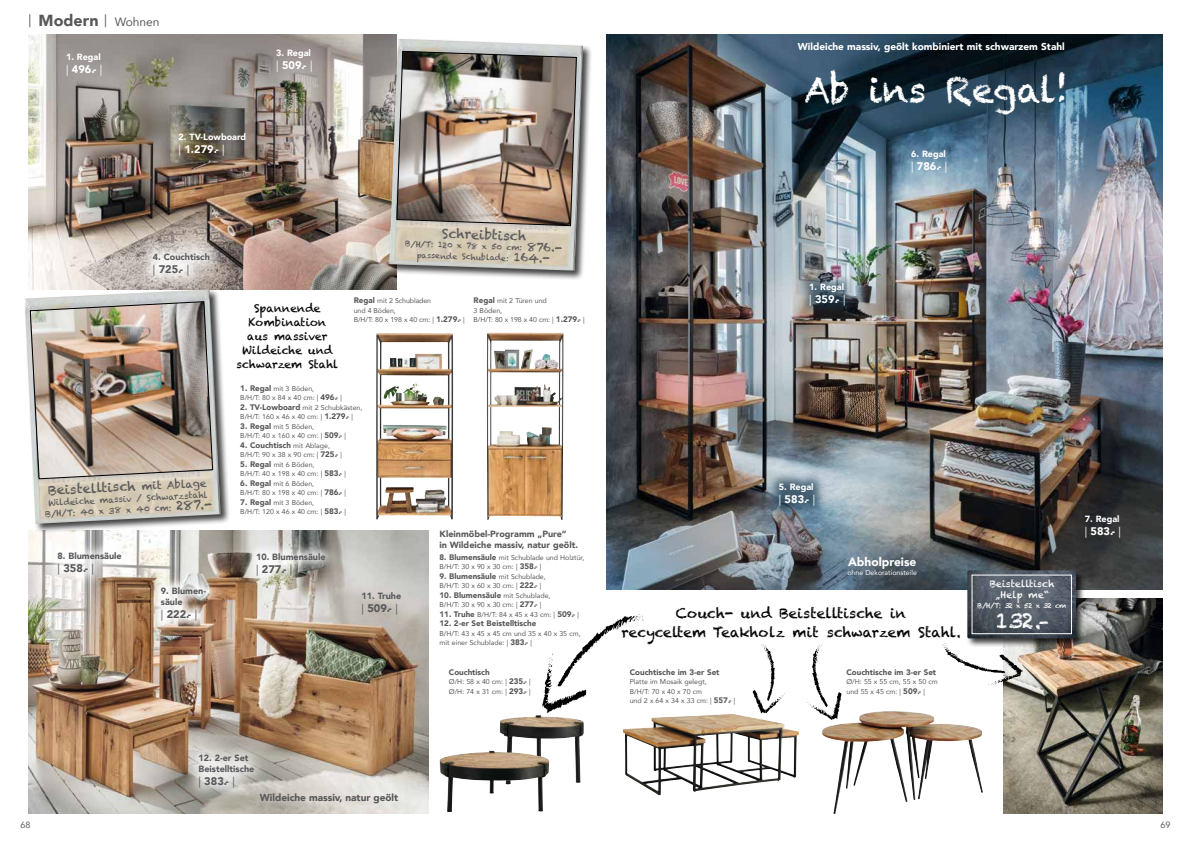
<style>
.page{position:relative;width:1191px;height:842px;background:#fff}
.page>*{position:absolute;margin:0;border:0;box-sizing:border-box;transform-origin:0 0}
.t1{font:35px "Chalkduster";color:#fff}
.t2{font:21.4px "Chalkduster";color:#fff}
.t3{font:900 16px "Avenir";color:#58585a}
.t4{font:14px/19px "Chalkduster";color:#000;text-align:center}
.t5{font:13px "Chalkduster";color:#58585a}
.t6{font:900 12px "Avenir";color:#fff}
.t7{font:11px/14px "Chalkduster";color:#000;text-align:center}
.t8{font:900 11px "Avenir";color:#fff}
.t9{font:900 11px "Avenir";color:#58585a}
.t10{font:900 10px "Avenir";color:#fff}
.t11{font:900 10px "Avenir";color:#58585a}
.t12{font:9.6px/11.2px "Chalkduster";color:#fff;text-align:center}
.t13{font:900 9px/11px "Avenir";color:#58585a}
.t14{font:900 9px "Avenir";color:#fff}
.t15{font:9px "Avenir";color:#58585a}
.t16{font:8.6px/11px "Chalkduster";color:#58585a;text-align:center}
.t17{font:900 8px "Avenir";color:#58585a}
.t18{font:8px/11px "Chalkduster";color:#58585a;text-align:center}
.t19{font:7px/9.5px "Avenir";color:#58585a}
.t20{font:7px "Avenir";color:#fff}
.t21{font:7px "Chalkduster";letter-spacing:-.06em;color:#fff}
.s1{font-weight:400;font-size:13px}
.s2{font-weight:400;font-size:12px}
.s3{font-weight:400}
.s4{font-size:12px}
.s5{font-weight:900;font-size:8px}
.s6{font-size:10.7px}
.s7{font-size:12.8px}
.s8{font-weight:400;font-size:7px}
.s9{font-size:15.8px}
</style>
<div class="page">
<img style="left:28px;top:34px;width:369px;height:255px">
<img style="left:28px;top:530px;width:400px;height:284px">
<div style="left:183px;top:739px;width:86px;height:64px;background:#fff;opacity:.75"></div>
<div style="left:244px;top:540px;width:94px;height:48px;background:#fff;opacity:.85"></div>
<div style="left:45px;top:539px;width:89px;height:49px;background:#fff;opacity:.75"></div>
<div style="left:151px;top:577px;width:65px;height:55px;background:#fff;opacity:.85"></div>
<div style="left:140px;top:240px;width:82px;height:48px;background:#fff;opacity:.85"></div>
<img style="left:487px;top:333px;width:77px;height:187px">
<img style="left:376px;top:333px;width:77px;height:187px">
<img style="left:607px;top:34px;width:555px;height:556px">
<div style="left:766px;top:470px;width:61px;height:49px;background:#1d3b50;opacity:.75"></div>
<div style="left:799px;top:273px;width:56px;height:43px;background:#1d3b50;opacity:.75"></div>
<img style="left:1003px;top:598px;width:159px;height:216px">
<img style="left:822px;top:712px;width:93px;height:102px">
<img style="left:500px;top:715px;width:84px;height:68px">
<img style="left:651px;top:714px;width:81px;height:13px">
<img style="left:439px;top:751px;width:110px;height:61px">
<svg style="left:752px;top:644px;width:33px;height:70px"></svg>
<svg style="left:807px;top:644px;width:35px;height:76px"></svg>
<svg style="left:942px;top:643px;width:81px;height:43px"></svg>
<svg style="left:542px;top:614px;width:102px;height:99px"></svg>
<div style="left:966px;top:569px;width:119px;height:79px;background:#000;opacity:.75"></div>
<img style="left:967px;top:570px;width:109px;height:68px">
<div style="left:972px;top:575px;width:99px;height:59px;border:1px solid #fff"></div>
<div style="left:23px;top:288px;width:207px;height:246px;background:#000;opacity:.75"></div>
<img style="left:24px;top:289px;width:196px;height:235px">
<img style="left:30px;top:301px;width:183px;height:178px">
<div style="left:388px;top:37px;width:205px;height:244px;background:#000;opacity:.75"></div>
<img style="left:389px;top:39px;width:194px;height:232px">
<img style="left:396px;top:51px;width:181px;height:175px">
<h3 class="t3" style="left:28px;top:7px;width:133px"><span class="s1">|</span> Modern <span class="s1">|</span> <span class="s2">Wohnen</span></h3>
<p class="t14" style="left:66px;top:49px;width:36px">1. Regal</p>
<h3 class="t8" style="left:66px;top:60px;width:38px"><span class="s3">|</span> 496.- <span class="s3">|</span></h3>
<p class="t14" style="left:179px;top:129px;width:69px">2. TV-Lowboard</p>
<h3 class="t8" style="left:179px;top:139px;width:48px"><span class="s3">|</span> 1.279.- <span class="s3">|</span></h3>
<p class="t14" style="left:276px;top:45px;width:36px">3. Regal</p>
<h3 class="t8" style="left:276px;top:55px;width:38px"><span class="s3">|</span> 509.- <span class="s3">|</span></h3>
<p class="t13" style="left:153px;top:251px;width:58px">4. Couchtisch</p>
<h3 class="t9" style="left:153px;top:259px;width:38px"><span class="s3">|</span> 725.- <span class="s3">|</span></h3>
<h3 class="t7" style="left:236px;top:301px;width:103px">Spannende<br>Kombination<br>aus massiver<br>Wildeiche und schwarzem Stahl</h3>
<h3 class="t5" style="left:442px;top:226px;width:86px;rotate:2deg">Schreibtisch</h3>
<p class="t18" style="left:405px;top:238px;width:158px;rotate:2deg">B/H/T: 120 x 78 x 50 cm: <span class="s4">876.- </span>passende Schublade: <span class="s4">164.-</span></p>
<p class="t19" style="left:354px;top:296px;width:113px"><span class="s5">Regal</span> mit 2 Schubladen<br>und 4 Böden,<br>B/H/T: 80 x 198 x 40 cm: | <span class="s5">1.279.-</span> |</p>
<p class="t19" style="left:473px;top:296px;width:113px"><span class="s5">Regal</span> mit 2 Türen und<br>3 Böden,<br>B/H/T: 80 x 198 x 40 cm: | <span class="s5">1.279.-</span> |</p>
<h3 class="t5" style="left:48px;top:483px;width:160px;rotate:-3deg">Beistelltisch <span class="s6">mit Ablage</span></h3>
<p class="t16" style="left:44px;top:498px;width:168px;rotate:-3deg">Wildeiche massiv / Schwarzstahl<br>B/H/T: 40 x 38 x 40 cm: <span class="s7">287.-</span></p>
<p class="t13" style="left:58px;top:550px;width:66px">8. Blumensäule</p>
<h3 class="t9" style="left:58px;top:559px;width:38px"><span class="s3">|</span> 358.- <span class="s3">|</span></h3>
<p class="t13" style="left:161px;top:585px;width:47px">9. Blumen&shy;säule</p>
<h3 class="t9" style="left:161px;top:605px;width:38px"><span class="s3">|</span> 222.- <span class="s3">|</span></h3>
<p class="t19" style="left:240px;top:383px;width:103px"><span class="s5">1. Regal</span> mit 3 Böden,<br>B/H/T: 80 x 84 x 40 cm: | <span class="s5">496.-</span> |</p>
<p class="t19" style="left:240px;top:402px;width:124px"><span class="s5">2. TV-Lowboard</span> mit 2 Schubkästen,<br>B/H/T: 160 x 46 x 40 cm: | <span class="s5">1.279.-</span> |</p>
<p class="t19" style="left:240px;top:421px;width:107px"><span class="s5">3. Regal</span> mit 5 Böden,<br>B/H/T: 40 x 160 x 40 cm: | <span class="s5">509.-</span> |</p>
<p class="t17" style="left:240px;top:438px;width:91px">4. Couchtisch <span class="s8">mit Ablage,</span></p>
<p class="t19" style="left:240px;top:450px;width:103px">B/H/T: 90 x 38 x 90 cm: | <span class="s5">725.-</span> |</p>
<p class="t19" style="left:240px;top:459px;width:107px"><span class="s5">5. Regal</span> mit 6 Böden,<br>B/H/T: 40 x 198 x 40 cm: | <span class="s5">583.-</span> |</p>
<p class="t19" style="left:240px;top:478px;width:107px"><span class="s5">6. Regal</span> mit 6 Böden,<br>B/H/T: 80 x 198 x 40 cm: | <span class="s5">786.-</span> |</p>
<p class="t19" style="left:240px;top:497px;width:107px"><span class="s5">7. Regal</span> mit 3 Böden,<br>B/H/T: 120 x 46 x 40 cm: | <span class="s5">583.-</span> |</p>
<p class="t13" style="left:256px;top:551px;width:71px">10. Blumensäule</p>
<h3 class="t9" style="left:256px;top:559px;width:38px"><span class="s3">|</span> 277.- <span class="s3">|</span></h3>
<p class="t13" style="left:361px;top:590px;width:41px">11. Truhe</p>
<h3 class="t9" style="left:361px;top:599px;width:38px"><span class="s3">|</span> 509.- <span class="s3">|</span></h3>
<p class="t13" style="left:198px;top:752px;width:57px">12. 2-er Set<br>Beistelltische</p>
<h3 class="t9" style="left:198px;top:772px;width:38px"><span class="s3">|</span> 383.- <span class="s3">|</span></h3>
<h3 class="t11" style="left:260px;top:789px;width:140px">Wildeiche massiv, natur geölt</h3>
<p class="t13" style="left:439px;top:528px;width:140px">Kleinmöbel-Programm „Pure“<br>in Wildeiche massiv, natur geölt.</p>
<p class="t19" style="left:439px;top:552px;width:146px"><span class="s5">8. Blumensäule</span> mit Schublade und Holztür,<br>B/H/T: 30 x 90 x 30 cm: | <span class="s5">358.-</span> |</p>
<p class="t17" style="left:439px;top:569px;width:108px">9. Blumensäule <span class="s8">mit Schublade,</span></p>
<p class="t19" style="left:439px;top:581px;width:103px">B/H/T: 30 x 60 x 30 cm: | <span class="s5">222.-</span> |</p>
<p class="t17" style="left:439px;top:588px;width:112px">10. Blumensäule <span class="s8">mit Schublade,</span></p>
<p class="t19" style="left:439px;top:600px;width:103px">B/H/T: 30 x 90 x 30 cm: | <span class="s5">277.-</span> |</p>
<p class="t19" style="left:439px;top:609px;width:141px"><span class="s5">11. Truhe</span> B/H/T: 84 x 45 x 43 cm: | <span class="s5">509.-</span> |</p>
<p class="t17" style="left:439px;top:616px;width:98px">12. 2-er Set Beistelltische</p>
<p class="t19" style="left:439px;top:628px;width:143px">B/H/T: 43 x 45 x 45 cm und 35 x 40 x 35 cm, mit einer Schublade: | <span class="s5">383.-</span> |</p>
<p class="t17" style="left:449px;top:665px;width:42px">Couchtisch</p>
<p class="t19" style="left:449px;top:677px;width:83px">Ø/H: 58 x 40 cm: | <span class="s5">235.-</span> |<br>Ø/H: 74 x 31 cm: | <span class="s5">293.-</span> |</p>
<h3 class="t10" style="left:798px;top:38px;width:268px">Wildeiche massiv, geölt kombiniert mit schwarzem Stahl</h3>
<h1 class="t1" style="left:804px;top:69px;width:266px">Ab ins Regal!</h1>
<p class="t14" style="left:809px;top:279px;width:36px">1. Regal</p>
<h3 class="t8" style="left:809px;top:290px;width:38px"><span class="s3">|</span> 359.- <span class="s3">|</span></h3>
<p class="t14" style="left:911px;top:146px;width:36px">6. Regal</p>
<h3 class="t8" style="left:911px;top:156px;width:38px"><span class="s3">|</span> 786.- <span class="s3">|</span></h3>
<p class="t14" style="left:779px;top:479px;width:36px">5. Regal</p>
<h3 class="t8" style="left:779px;top:490px;width:38px"><span class="s3">|</span> 583.- <span class="s3">|</span></h3>
<h3 class="t6" style="left:848px;top:551px;width:70px">Abholpreise</h3>
<p class="t20" style="left:847px;top:567px;width:71px">ohne Dekorationsteile</p>
<h3 class="t4" style="left:621px;top:604px;width:341px">Couch- und Beistelltische in<br>recyceltem Teakholz mit schwarzem Stahl.</h3>
<p class="t17" style="left:630px;top:665px;width:91px">Couchtische im 3-er Set</p>
<p class="t19" style="left:630px;top:677px;width:107px">Platte im Mosaik gelegt,<br>B/H/T: 70 x 40 x 70 cm<br>und 2 x 64 x 34 x 33 cm: | <span class="s5">557.-</span> |</p>
<p class="t17" style="left:846px;top:665px;width:91px">Couchtische im 3-er Set</p>
<p class="t19" style="left:846px;top:677px;width:93px">Ø/H: 55 x 55 cm, 55 x 50 cm und 55 x 45 cm: | <span class="s5">509.-</span> |</p>
<h3 class="t12" style="left:989px;top:578px;width:66px">Beistelltisch „Help me“</h3>
<p class="t21" style="left:977px;top:601px;width:90px">B/H/T: 32 x 52 x 32 cm</p>
<h2 class="t2" style="left:995px;top:608px;width:55px">132.<span class="s9">-</span></h2>
<p class="t14" style="left:1084px;top:511px;width:36px">7. Regal</p>
<h3 class="t8" style="left:1084px;top:521px;width:38px"><span class="s3">|</span> 583.- <span class="s3">|</span></h3>
<p class="t15" style="left:21px;top:818px;width:12px">68</p>
<p class="t15" style="left:1160px;top:818px;width:12px">69</p>
</div>
